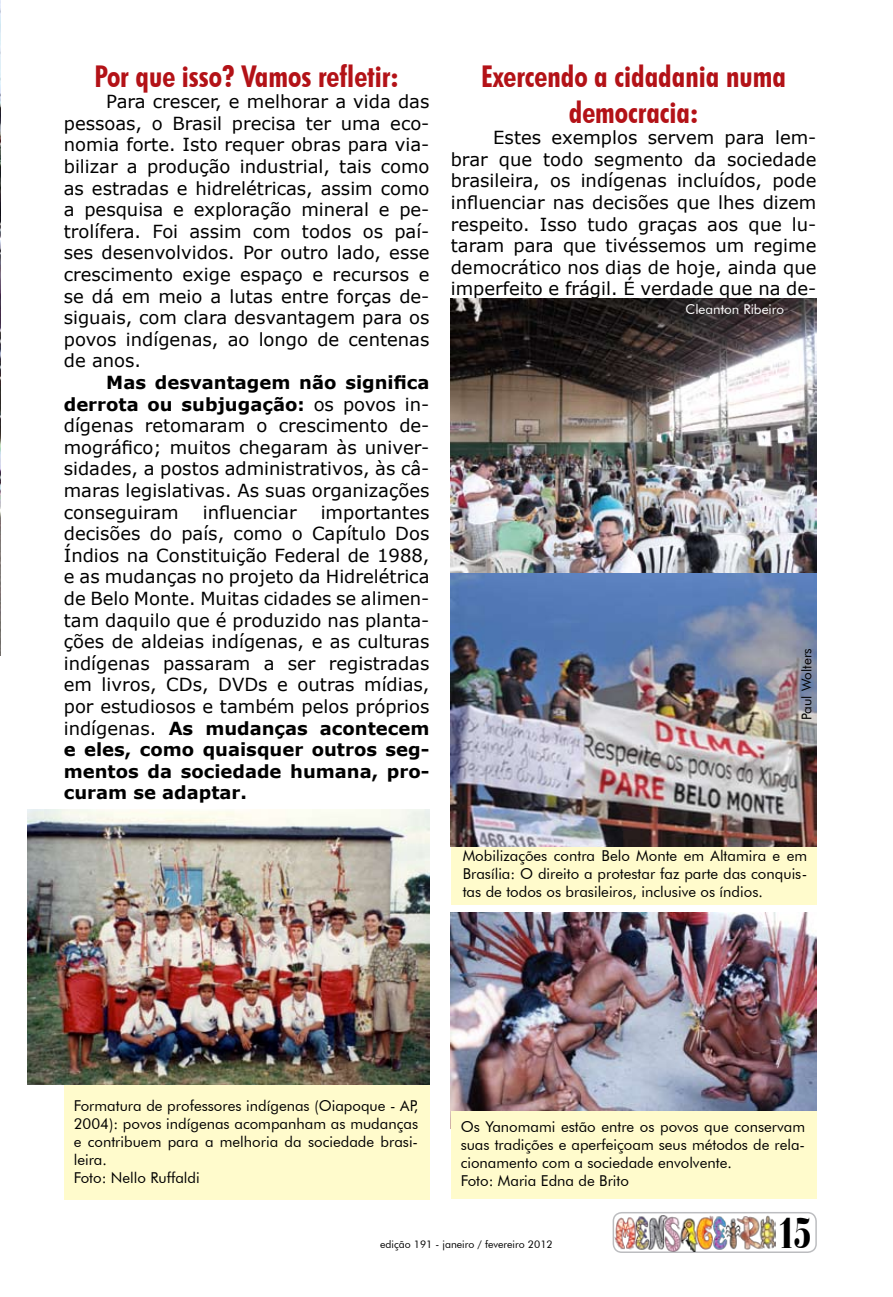
<style>
.page{position:relative;width:893px;height:1297px;background:#fff}
.page>*{position:absolute;margin:0;border:0;box-sizing:border-box;transform-origin:0 0}
.t1{font:900 condensed 45px "Bauer Bodoni BT";color:#000;scale:.8 1}
.t2{font:700 condensed 30px/36px "Futura BT";color:#b31217;text-align:center}
.t3{font:18px/21.6px "Verdana";color:#000;text-align:justify}
.t4{font:15px/18px "Futura BT";color:#000}
.t5{font:13.5px "Futura BT";color:#fff}
.t6{font:13.5px "Futura BT";color:#000}
.t7{font:10.5px "Futura BT";color:#000}
.s1{font-weight:700}
</style>
<div class="page">
<img style="left:451px;top:912px;width:365px;height:199px">
<div style="left:64px;top:1066px;width:365px;height:133px;background:#fffbcc"></div>
<div style="left:451px;top:771px;width:365px;height:133px;background:#fffbcc"></div>
<div style="left:451px;top:1111px;width:365px;height:88px;background:#fffbcc"></div>
<img style="left:0;top:0;width:1px;height:655px">
<img style="left:27px;top:809px;width:402px;height:275px">
<img style="left:451px;top:573px;width:365px;height:273px">
<img style="left:451px;top:298px;width:365px;height:275px">
<div style="left:613px;top:1212px;width:204px;height:41px;border:2px solid #bcbdc0;border-radius:9px"></div>
<img style="left:614px;top:1215px;width:161px;height:36px">
<h2 class="t2" style="left:94px;top:58px;width:306px">Por que isso? Vamos refletir:</h2>
<p class="t3" style="left:64px;top:91px;width:367px;text-indent:43px">Para crescer, e melhorar a vida das pessoas, o Brasil precisa ter uma eco&shy;nomia forte. Isto requer obras para via&shy;bilizar a produção industrial, tais como as estradas e hidrelétricas, assim como a pesquisa e exploração mineral e pe&shy;trolífera. Foi assim com todos os paí&shy;ses desenvolvidos. Por outro lado, esse crescimento exige espaço e recursos e se dá em meio a lutas entre forças de&shy;siguais, com clara desvantagem para os povos indígenas, ao longo de centenas de anos.</p>
<p class="t3" style="left:64px;top:371px;width:367px;text-indent:43px"><span class="s1">Mas desvantagem não significa derrota ou subjugação:</span> os povos in&shy;dígenas retomaram o crescimento de&shy;mográfico; muitos chegaram às univer&shy;sidades, a postos administrativos, às câ&shy;maras legislativas. As suas organizações conseguiram</p>
<p class="t3" style="left:203px;top:501px;width:95px">influenciar</p>
<p class="t3" style="left:64px;top:501px;width:367px;text-indent:257px">importantes decisões do país, como o Capítulo Dos Índios na Constituição Federal de 1988, e as mudanças no projeto da Hidrelétrica de Belo Monte. Muitas cidades se alimen&shy;tam daquilo que é produzido nas planta&shy;ções de aldeias indígenas, e as culturas indígenas passaram a ser registradas em livros, CDs, DVDs e outras mídias, por estudiosos e também pelos próprios indígenas. <span class="s1">As mudanças acontecem e eles, como quaisquer outros seg&shy;mentos da sociedade humana, pro&shy;curam se adaptar.</span></p>
<h2 class="t2" style="left:481px;top:58px;width:306px">Exercendo a cidadania numa democracia:</h2>
<p class="t3" style="left:451px;top:127px;width:367px;text-indent:43px">Estes exemplos servem para lem&shy;brar que todo segmento da sociedade brasileira, os indígenas incluídos, pode influenciar nas decisões que lhes dizem respeito. Isso tudo graças aos que lu&shy;taram para que tivéssemos um regime democrático nos dias de hoje, ainda que imperfeito e frágil. É verdade que na de-</p>
<p class="t5" style="left:686px;top:301px;width:100px">Cleanton Ribeiro</p>
<p class="t6" style="left:798px;top:720px;width:73px;rotate:-90deg">Paul Wolters</p>
<p class="t4" style="left:463px;top:846px;width:346px;text-align:justify">Mobilizações contra Belo Monte em Altamira e em Brasília: O direito a protestar faz parte das conquis&shy;tas de todos os brasileiros, inclusive os índios.</p>
<p class="t4" style="left:74px;top:1096px;width:346px">Formatura de professores indígenas (Oiapoque - AP, 2004): povos indígenas acompanham as mudanças e contribuem para a melhoria da sociedade brasi&shy;leira.<br>Foto: Nello Ruffaldi</p>
<p class="t4" style="left:461px;top:1117px;width:346px">Os Yanomami estão entre os povos que conservam suas tradições e aperfeiçoam seus métodos de rela&shy;cionamento com a sociedade envolvente.<br>Foto: Maria Edna de Brito</p>
<p class="t7" style="left:380px;top:1237px;width:174px">edição 191 - janeiro / fevereiro 2012</p>
<h1 class="t1" style="left:778px;top:1204px;width:43px">15</h1>
</div>
